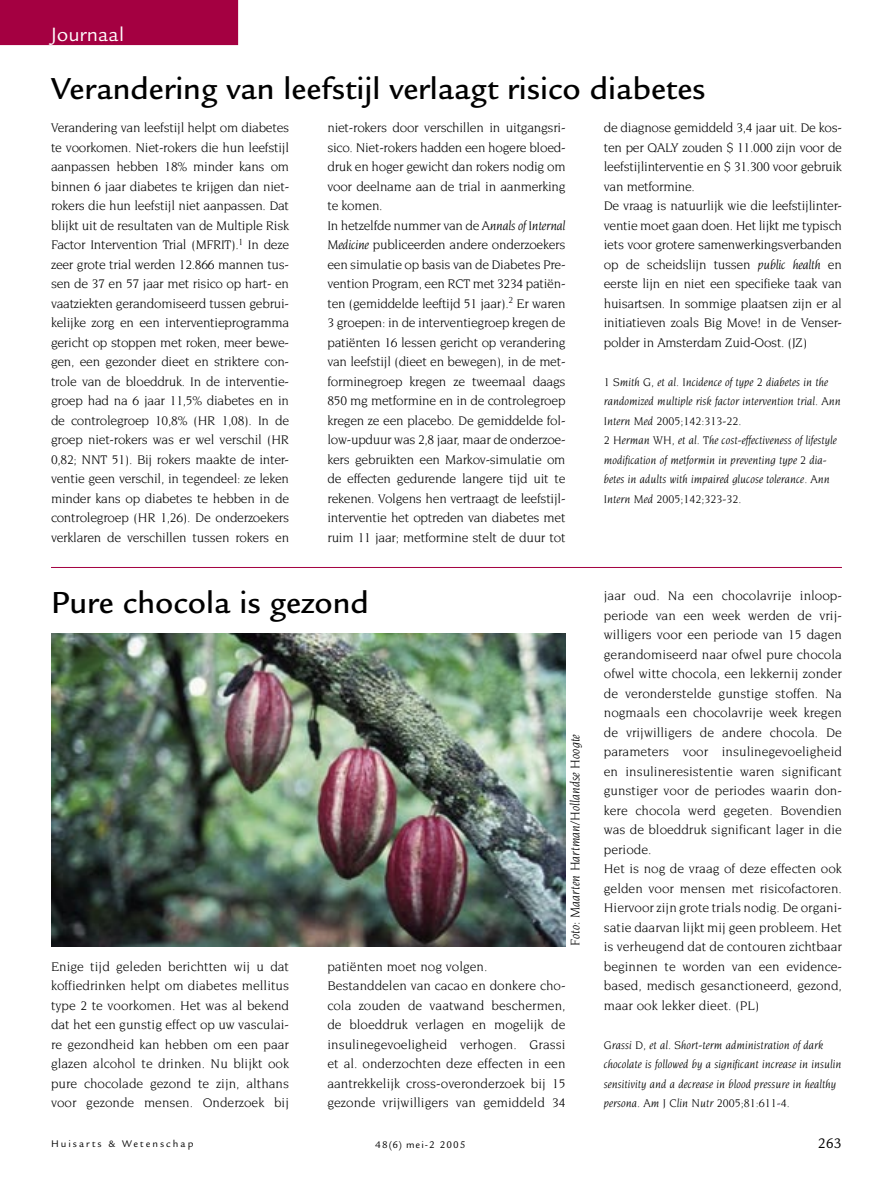
<style>
.page{position:relative;width:893px;height:1191px;background:#fff}
.page>*{position:absolute;margin:0;border:0;box-sizing:border-box;transform-origin:0 0}
.Artikelkop{font:500 33px "Legacy Sans";color:#000}
.RubriekskopRechts{font:21px "Legacy Sans";color:#fff}
.t1{font:15px "Legacy Sans";color:#000}
.t2{font:13.5px/19.5px "Novarese";letter-spacing:-.02em;color:#000;text-align:justify}
.Fotoauteursnaam{font:italic 13.5px "Novarese";color:#000}
.t3{font:13.5px "Novarese";color:#000}
.Literatuurlijst{font:italic 12px/19.5px "Novarese";color:#000}
.t4{font:10.5px "Legacy Sans";letter-spacing:.19em;color:#000}
.t5{font:10.5px "Legacy Sans";letter-spacing:.1em;color:#000}
.s1{font-style:italic}
</style>
<div class="page">
<div style="left:0;top:0;width:238px;height:45px;background:#a40041"></div>
<hr style="left:51px;top:567px;width:791px;height:1px;background:#a40041">
<img style="left:51px;top:634px;width:515px;height:312px">
<p class="RubriekskopRechts" style="left:51px;top:22px;width:75px">Journaal</p>
<p class="Artikelkop" style="left:51px;top:69px;width:656px">Verandering van leefstijl verlaagt risico diabetes</p>
<p class="t2" style="left:51px;top:118px;width:240px">Verandering van leefstijl helpt om diabetes te voorkomen. Niet-rokers die hun leefstijl aanpassen hebben 18% minder kans om binnen 6 jaar diabetes te krijgen dan niet&shy;rokers die hun leefstijl niet aanpassen. Dat blijkt uit de resultaten van de Multiple Risk Factor Intervention Trial (MFRIT).<sup>1</sup> In deze zeer grote trial werden 12.866 mannen tus&shy;sen de 37 en 57 jaar met risico op hart- en vaatziekten gerandomiseerd tussen gebrui&shy;kelijke zorg en een interventieprogramma gericht op stoppen met roken, meer bewe&shy;gen, een gezonder dieet en striktere con&shy;trole van de bloeddruk. In de interventie&shy;groep had na 6 jaar 11,5% diabetes en in de controlegroep 10,8% (HR 1,08). In de groep niet-rokers was er wel verschil (HR 0,82; NNT 51). Bij rokers maakte de inter&shy;ventie geen verschil, in tegendeel: ze leken minder kans op diabetes te hebben in de controlegroep (HR 1,26). De onderzoekers verklaren de verschillen tussen rokers en</p>
<p class="t2" style="left:327px;top:118px;width:240px">niet-rokers door verschillen in uitgangsri&shy;sico. Niet-rokers hadden een hogere bloed&shy;druk en hoger gewicht dan rokers nodig om voor deelname aan de trial in aanmerking te komen.</p>
<p class="t2" style="left:604px;top:118px;width:240px">de diagnose gemiddeld 3,4 jaar uit. De kos&shy;ten per QALY zouden $ 11.000 zijn voor de leefstijlinterventie en $ 31.300 voor gebruik van metformine.</p>
<p class="t2" style="left:604px;top:196px;width:240px">De vraag is natuurlijk wie die leefstijlinter&shy;ventie moet gaan doen. Het lijkt me typisch iets voor grotere samenwerkingsverbanden op de scheidslijn tussen <span class="s1">public health</span> en eerste lijn en niet een specifieke taak van huisartsen. In sommige plaatsen zijn er al initiatieven zoals Big Move! in de Venser&shy;polder in Amsterdam Zuid-Oost. (JZ)</p>
<p class="Literatuurlijst" style="left:604px;top:372px;width:238px">1 Smith G, et al. Incidence of type 2 diabetes in the randomized multiple risk factor intervention trial. Ann<br>Intern Med 2005;142:313-22.</p>
<p class="Literatuurlijst" style="left:604px;top:430px;width:235px">2 Herman WH, et al. The cost-effectiveness of lifestyle modification of metformin in preventing type 2 dia&shy;betes in adults with impaired glucose tolerance. Ann Intern Med 2005;142;323-32.</p>
<p class="t2" style="left:327px;top:215px;width:240px">In hetzelfde nummer van de <span class="s1">Annals of Internal Medicine</span> publiceerden andere onderzoekers een simulatie op basis van de Diabetes Pre&shy;vention Program, een RCT met 3234 patiën&shy;ten (gemiddelde leeftijd 51 jaar).<sup>2</sup> Er waren 3 groepen: in de interventiegroep kregen de patiënten 16 lessen gericht op verandering van leefstijl (dieet en bewegen), in de met&shy;forminegroep kregen ze tweemaal daags 850 mg metformine en in de controlegroep kregen ze een placebo. De gemiddelde fol&shy;low-upduur was 2,8 jaar, maar de onderzoe&shy;kers gebruikten een Markov-simulatie om de effecten gedurende langere tijd uit te rekenen. Volgens hen vertraagt de leefstijl&shy;interventie het optreden van diabetes met ruim 11 jaar; metformine stelt de duur tot</p>
<p class="Artikelkop" style="left:51px;top:583px;width:319px">Pure chocola is gezond</p>
<p class="t2" style="left:604px;top:586px;width:240px">jaar oud. Na een chocolavrije inloop&shy;periode van een week werden de vrij&shy;willigers voor een periode van 15 dagen gerandomiseerd naar ofwel pure chocola ofwel witte chocola, een lekkernij zonder de veronderstelde gunstige stoffen. Na nogmaals een chocolavrije week kregen de vrijwilligers de andere chocola. De parameters voor insulinegevoeligheid en insulineresistentie waren significant gunstiger voor de periodes waarin don&shy;kere chocola werd gegeten. Bovendien was de bloeddruk significant lager in die periode.</p>
<p class="t2" style="left:604px;top:859px;width:240px">Het is nog de vraag of deze effecten ook gelden voor mensen met risicofactoren.<br>Hiervoor zijn grote trials nodig. De organi&shy;satie daarvan lijkt mij geen probleem. Het is verheugend dat de contouren zichtbaar beginnen te worden van een evidence&shy;based, medisch gesanctioneerd, gezond, maar ook lekker dieet. (PL)</p>
<p class="Literatuurlijst" style="left:604px;top:1035px;width:239px">Grassi D, et al. Short-term administration of dark chocolate is followed by a significant increase in insulin sensitivity and a decrease in blood pressure in healthy persona. Am J Clin Nutr 2005;81:611-4.</p>
<p class="Fotoauteursnaam" style="left:568px;top:946px;width:213px;rotate:-90deg">Foto: Maarten Hartman/Hollandse Hoogte</p>
<p class="t2" style="left:51px;top:956px;width:240px">Enige tijd geleden berichtten wij u dat koffiedrinken helpt om diabetes mellitus type 2 te voorkomen. Het was al bekend dat het een gunstig effect op uw vasculai&shy;re gezondheid kan hebben om een paar glazen alcohol te drinken. Nu blijkt ook pure chocolade gezond te zijn, althans voor gezonde mensen. Onderzoek bij</p>
<p class="t3" style="left:327px;top:959px;width:162px">patiënten moet nog volgen.</p>
<p class="t2" style="left:327px;top:976px;width:240px">Bestanddelen van cacao en donkere cho&shy;cola zouden de vaatwand beschermen, de bloeddruk verlagen en mogelijk de insulinegevoeligheid verhogen. Grassi et al. onderzochten deze effecten in een aantrekkelijk cross-overonderzoek bij 15 gezonde vrijwilligers van gemiddeld 34</p>
<p class="t4" style="left:51px;top:1138px;width:144px">Huisarts &amp; Wetenschap</p>
<p class="t5" style="left:375px;top:1138px;width:92px">48(6) mei-2 2005</p>
<p class="t1" style="left:818px;top:1134px;width:26px">263</p>
</div>
